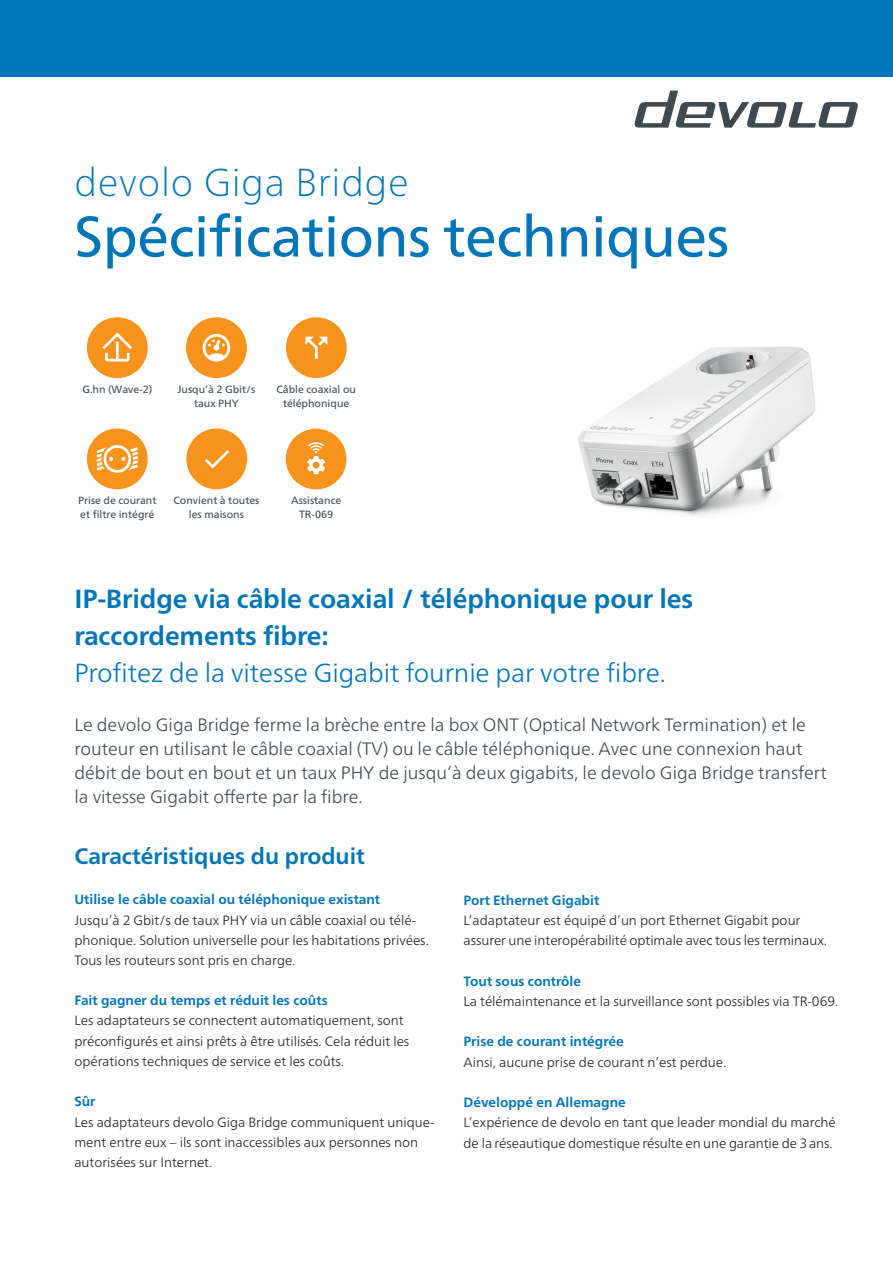
<style>
.page{position:relative;width:893px;height:1263px;background:#fff}
.page>*{position:absolute;margin:0;border:0;box-sizing:border-box;transform-origin:0 0}
.t1{font:57px "Frutiger Neue LTW1 G";letter-spacing:-.01em;color:#0076b8}
.t2{font:100 39px "Frutiger Neue LTW1 G";letter-spacing:.02em;color:#0076b8}
.t3{font:700 26.25px/36.8px "Frutiger Neue LTW1 G";letter-spacing:-.005em;color:#0076b8}
.t4{font:300 26.25px "Frutiger Neue LTW1 G";letter-spacing:-.005em;color:#0076b8}
.t5{font:700 22.5px "Frutiger Neue LTW1 G";color:#0076b8}
.t6{font:300 18px/24px "Frutiger Neue LTW1 G";color:#3f4a50}
.t7{font:300 13.5px/20.2px "Frutiger Neue LTW1 G";color:#231f20}
.t8{font:700 13.5px "Frutiger Neue LTW1 G";color:#0076b8}
.t9{font:10.5px/14.2px "Frutiger Neue LTW1 G";color:#3f4a50;text-align:center}
.s1{font-weight:700;color:#0076b8}
</style>
<div class="page">
<div style="left:0;top:0;width:893px;height:77px;background:#0076b8"></div>
<svg style="left:634px;top:91px;width:224px;height:37px"></svg>
<svg style="left:87px;top:428px;width:61px;height:61px"></svg>
<svg style="left:186px;top:317px;width:61px;height:61px"></svg>
<svg style="left:87px;top:317px;width:61px;height:61px"></svg>
<div style="left:186px;top:428px;width:61px;height:61px;background:#f7931d;border-radius:50%"></div>
<svg style="left:205px;top:450px;width:24px;height:19px"></svg>
<svg style="left:286px;top:429px;width:60px;height:60px"></svg>
<svg style="left:286px;top:317px;width:61px;height:61px"></svg>
<img style="left:577px;top:347px;width:238px;height:169px">
<p class="t2" style="left:74px;top:154px;width:336px">devolo Giga Bridge</p>
<p class="t1" style="left:74px;top:194px;width:656px">Spécifications techniques</p>
<p class="t9" style="left:82px;top:381px;width:72px">G.hn (Wave-2)</p>
<p class="t9" style="left:177px;top:381px;width:79px">Jusqu‘à 2 Gbit/s</p>
<p class="t9" style="left:194px;top:395px;width:46px">taux PHY</p>
<p class="t9" style="left:276px;top:381px;width:81px">Câble coaxial ou téléphonique</p>
<p class="t9" style="left:78px;top:492px;width:80px">Prise de courant</p>
<p class="t9" style="left:80px;top:506px;width:76px">et filtre intégré</p>
<p class="t9" style="left:173px;top:492px;width:87px">Convient à toutes les maisons</p>
<p class="t9" style="left:291px;top:492px;width:52px">Assistance<br>TR-069</p>
<p class="t3" style="left:74px;top:579px;width:620px">IP-Bridge via câble coaxial / téléphonique pour les raccordements fibre:</p>
<p class="t4" style="left:74px;top:653px;width:593px">Profitez de la vitesse Gigabit fournie par votre fibre.</p>
<p class="t6" style="left:74px;top:712px;width:754px">Le devolo Giga Bridge ferme la brèche entre la box ONT (Optical Network Termination) et le routeur en utilisant le câble coaxial (TV) ou le câble téléphonique. Avec une connexion haut débit de bout en bout et un taux PHY de jusqu‘à deux gigabits, le devolo Giga Bridge transfert la vitesse Gigabit offerte par la fibre.</p>
<p class="t5" style="left:74px;top:840px;width:292px">Caractéristiques du produit</p>
<p class="t7" style="left:74px;top:888px;width:356px"><span class="s1">Utilise le câble coaxial ou téléphonique existant<br></span>Jusqu’à 2 Gbit/s de taux PHY via un câble coaxial ou télé&shy;phonique. Solution universelle pour les habitations privées.<br>Tous les routeurs sont pris en charge.</p>
<p class="t7" style="left:74px;top:989px;width:336px"><span class="s1">Fait gagner du temps et réduit les coûts<br></span>Les adaptateurs se connectent automatiquement, sont préconfigurés et ainsi prêts à être utilisés. Cela réduit les opérations techniques de service et les coûts.</p>
<p class="t7" style="left:74px;top:1091px;width:362px"><span class="s1">Sûr<br></span>Les adaptateurs devolo Giga Bridge communiquent unique&shy;ment entre eux – ils sont inaccessibles aux personnes non autorisées sur Internet.</p>
<p class="t8" style="left:463px;top:890px;width:137px">Port Ethernet Gigabit</p>
<p class="t7" style="left:463px;top:909px;width:365px">L’adaptateur est équipé d’un port Ethernet Gigabit pour assurer une interopérabilité optimale avec tous les terminaux.</p>
<p class="t8" style="left:463px;top:971px;width:119px">Tout sous contrôle</p>
<p class="t7" style="left:463px;top:990px;width:376px">La télémaintenance et la surveillance sont possibles via TR-069.</p>
<p class="t8" style="left:463px;top:1032px;width:162px">Prise de courant intégrée</p>
<p class="t7" style="left:463px;top:1051px;width:264px">Ainsi, aucune prise de courant n’est perdue.</p>
<p class="t8" style="left:463px;top:1093px;width:164px">Développé en Allemagne</p>
<p class="t7" style="left:463px;top:1111px;width:374px">L’expérience de devolo en tant que leader mondial du marché de la réseautique domestique résulte en une garantie de 3 ans.</p>
</div>
